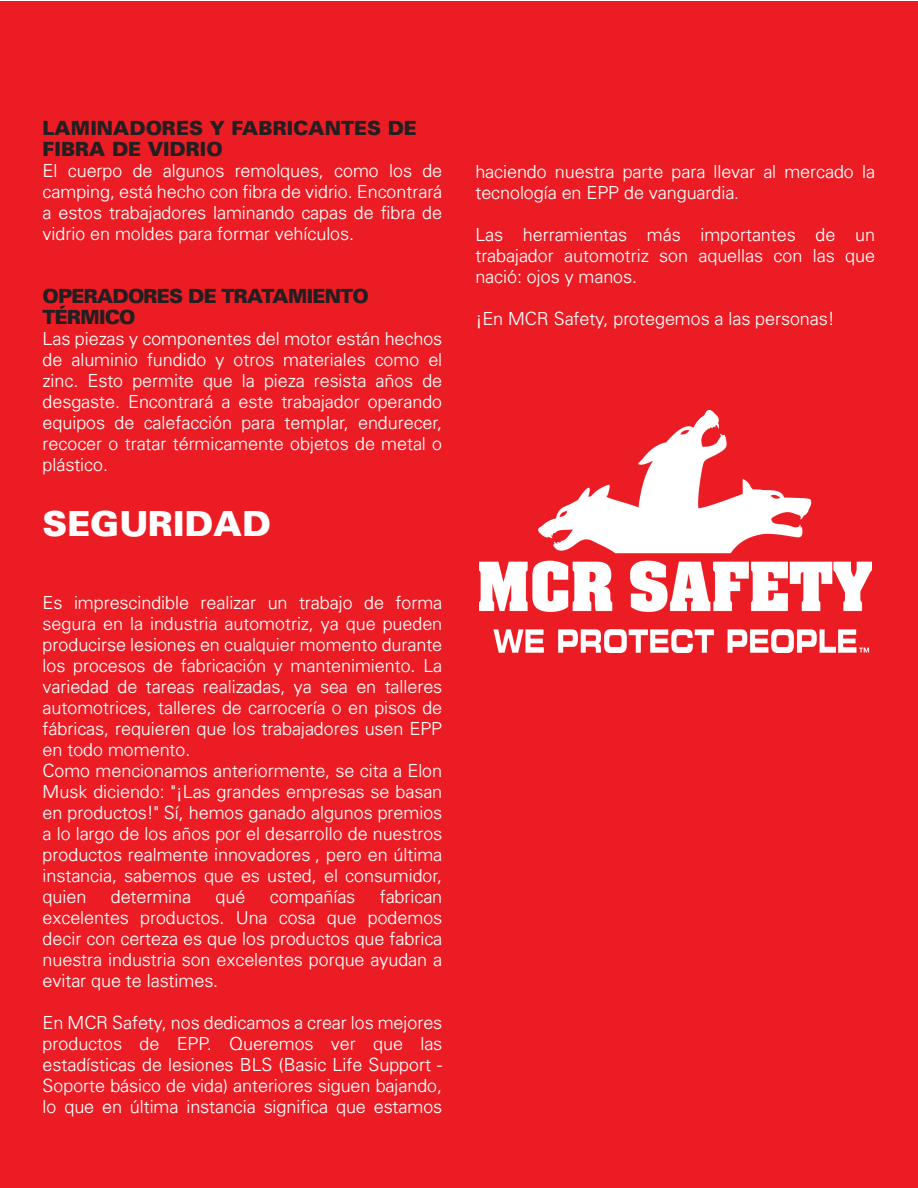
<style>
.page{position:relative;width:918px;height:1188px;background:#fff}
.page>*{position:absolute;margin:0;border:0;box-sizing:border-box;transform-origin:0 0}
.t1{font:900 34.5px "Univers";color:#fff}
.t2{font:900 19.5px/21px "Univers";color:#231f20}
.t3{font:900 19.5px/21px "Univers";letter-spacing:-.04em;color:#231f20}
.t4{font:300 18px/21px "Univers";color:#fff;text-align:justify}
</style>
<div class="page">
<div style="left:0;top:1px;width:918px;height:1187px;background:#ec1c24"></div>
<img style="left:479px;top:411px;width:392px;height:242px">
<p class="t2" style="left:43px;top:117px;width:376px">LAMINADORES Y FABRICANTES DE<br>FIBRA DE VIDRIO</p>
<p class="t4" style="left:43px;top:160px;width:401px">El cuerpo de algunos remolques, como los de camping, está hecho con fibra de vidrio. Encontrará a estos trabajadores laminando capas de fibra de vidrio en moldes para formar vehículos.</p>
<p class="t3" style="left:43px;top:285px;width:328px">OPERADORES DE TRATAMIENTO<br>TÉRMICO</p>
<p class="t4" style="left:43px;top:328px;width:401px">Las piezas y componentes del motor están hechos de aluminio fundido y otros materiales como el zinc. Esto permite que la pieza resista años de desgaste. Encontrará a este trabajador operando equipos de calefacción para templar, endurecer, recocer o tratar térmicamente objetos de metal o plástico.</p>
<h1 class="t1" style="left:42px;top:501px;width:230px">SEGURIDAD</h1>
<p class="t4" style="left:43px;top:592px;width:401px;text-align:left">Es imprescindible realizar un trabajo de forma segura en la industria automotriz, ya que pueden producirse lesiones en cualquier momento durante los procesos de fabricación y mantenimiento. La variedad de tareas realizadas, ya sea en talleres automotrices, talleres de carrocería o en pisos de fábricas, requieren que los trabajadores usen EPP en todo momento.<br>Como mencionamos anteriormente, se cita a Elon Musk diciendo: "¡Las grandes empresas se basan en productos!" Sí, hemos ganado algunos premios a lo largo de los años por el desarrollo de nuestros productos realmente innovadores , pero en última instancia, sabemos que es usted, el consumidor, quien</p>
<p class="t4" style="left:43px;top:886px;width:401px;text-indent:337px">fabrican excelentes productos. Una cosa que podemos decir con certeza es que los productos que fabrica nuestra industria son excelentes porque ayudan a evitar que te lastimes.</p>
<p class="t4" style="left:43px;top:1012px;width:401px">En MCR Safety, nos dedicamos a crear los mejores productos de EPP. Queremos ver que las estadísticas de lesiones BLS (Basic Life Support - Soporte básico de vida) anteriores siguen bajando, lo que en última instancia significa que estamos</p>
<p class="t4" style="left:111px;top:886px;width:82px">determina</p>
<p class="t4" style="left:216px;top:886px;width:31px">qué</p>
<p class="t4" style="left:270px;top:886px;width:87px">compañías</p>
<p class="t4" style="left:475px;top:160px;width:401px">haciendo nuestra parte para llevar al mercado la tecnología en EPP de vanguardia.</p>
<p class="t4" style="left:475px;top:223px;width:401px">Las herramientas más importantes de un trabajador automotriz son aquellas con las que nació: ojos y manos.</p>
<p class="t4" style="left:475px;top:307px;width:361px">¡En MCR Safety, protegemos a las personas!</p>
</div>
